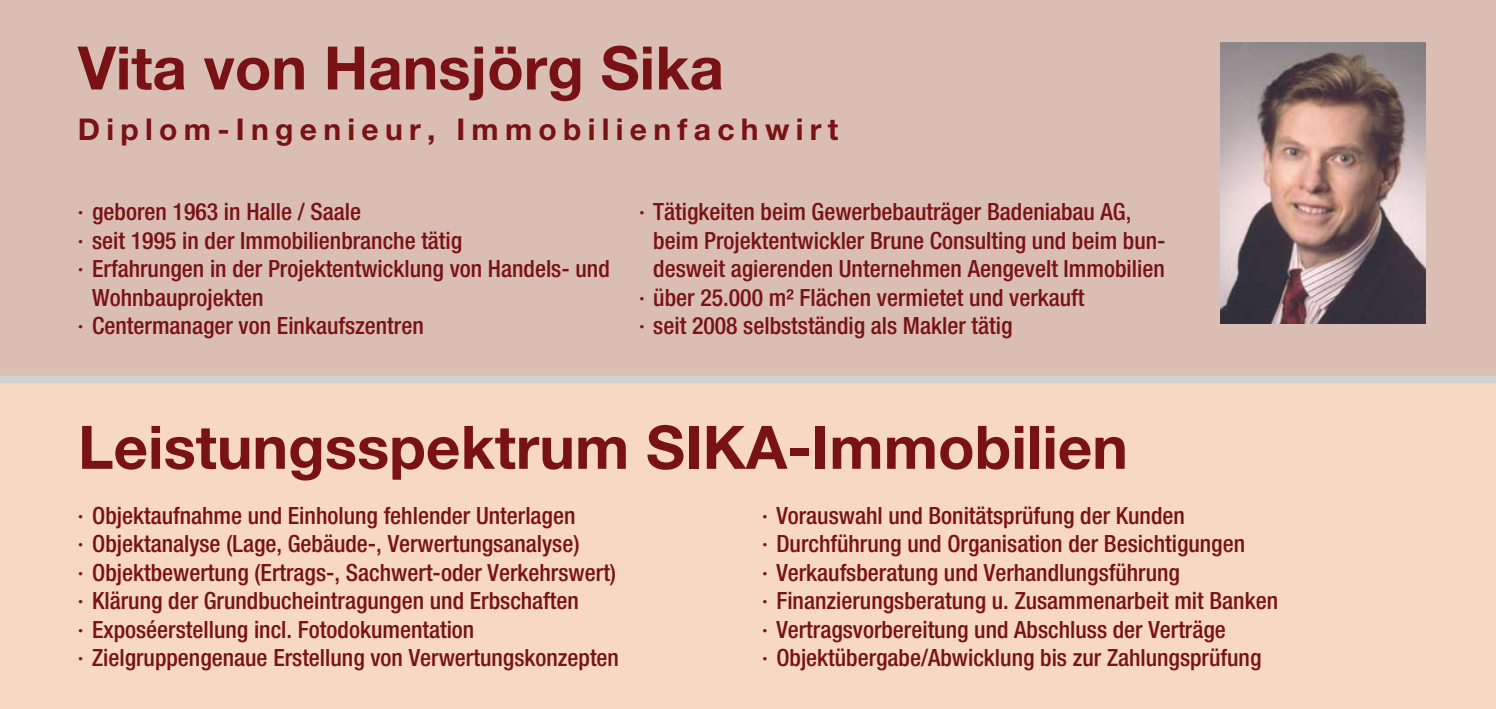
<style>
.page{position:relative;width:1496px;height:709px;background:#fff}
.page>*{position:absolute;margin:0;border:0;box-sizing:border-box;transform-origin:0 0}
.t1{font:700 60px "Helvetica Neue";color:#791214}
.t2{font:700 30px "Helvetica Neue";letter-spacing:.21em;color:#791214}
.t3{font:500 condensed 23.75px/28.5px "Helvetica Neue";color:#791214}
</style>
<div class="page">
<div style="left:0;top:0;width:1495px;height:709px;background:#dabeb3"></div>
<div style="left:0;top:381px;width:1495px;height:328px;background:#f7d8c2"></div>
<div style="left:0;top:376px;width:1495px;height:7px;background:#d1d2d4"></div>
<img style="left:1220px;top:43px;width:204px;height:281px">
<h1 class="t1" style="left:78px;top:47px;width:647px">Vita von Hansjörg Sika</h1>
<p class="t2" style="left:78px;top:118px;width:762px">Diplom-Ingenieur, Immobilienfachwirt</p>
<p class="t3" style="left:78px;top:200px;width:285px">· geboren 1963 in Halle / Saale</p>
<p class="t3" style="left:78px;top:228px;width:386px">· seit 1995 in der Immobilienbranche tätig</p>
<p class="t3" style="left:78px;top:257px;width:533px">· Erfahrungen in der Projektentwicklung von Handels- und</p>
<p class="t3" style="left:92px;top:285px;width:173px">Wohnbauprojekten</p>
<p class="t3" style="left:78px;top:314px;width:347px">· Centermanager von Einkaufszentren</p>
<p class="t3" style="left:639px;top:200px;width:494px">· Tätigkeiten beim Gewerbebauträger Badeniabau AG,</p>
<p class="t3" style="left:653px;top:228px;width:514px">beim Projektentwickler Brune Consulting und beim bun-</p>
<p class="t3" style="left:653px;top:257px;width:513px">desweit agierenden Unternehmen Aengevelt Immobilien</p>
<p class="t3" style="left:639px;top:285px;width:447px">· über 25.000 m² Flächen vermietet und verkauft</p>
<p class="t3" style="left:639px;top:314px;width:375px">· seit 2008 selbstständig als Makler tätig</p>
<h1 class="t1" style="left:78px;top:426px;width:1051px">Leistungsspektrum SIKA-Immobilien</h1>
<p class="t3" style="left:78px;top:503px;width:542px">· Objektaufnahme und Einholung fehlender Unterlagen<br>· Objektanalyse (Lage, Gebäude-, Verwertungsanalyse)<br>· Objektbewertung (Ertrags-, Sachwert-oder Verkehrswert) · Klärung der Grundbucheintragungen und Erbschaften<br>· Exposéerstellung incl. Fotodokumentation<br>· Zielgruppengenaue Erstellung von Verwertungskonzepten</p>
<p class="t3" style="left:762px;top:503px;width:517px">· Vorauswahl und Bonitätsprüfung der Kunden<br>· Durchführung und Organisation der Besichtigungen<br>· Verkaufsberatung und Verhandlungsführung<br>· Finanzierungsberatung u. Zusammenarbeit mit Banken · Vertragsvorbereitung und Abschluss der Verträge<br>· Objektübergabe/Abwicklung bis zur Zahlungsprüfung</p>
</div>
